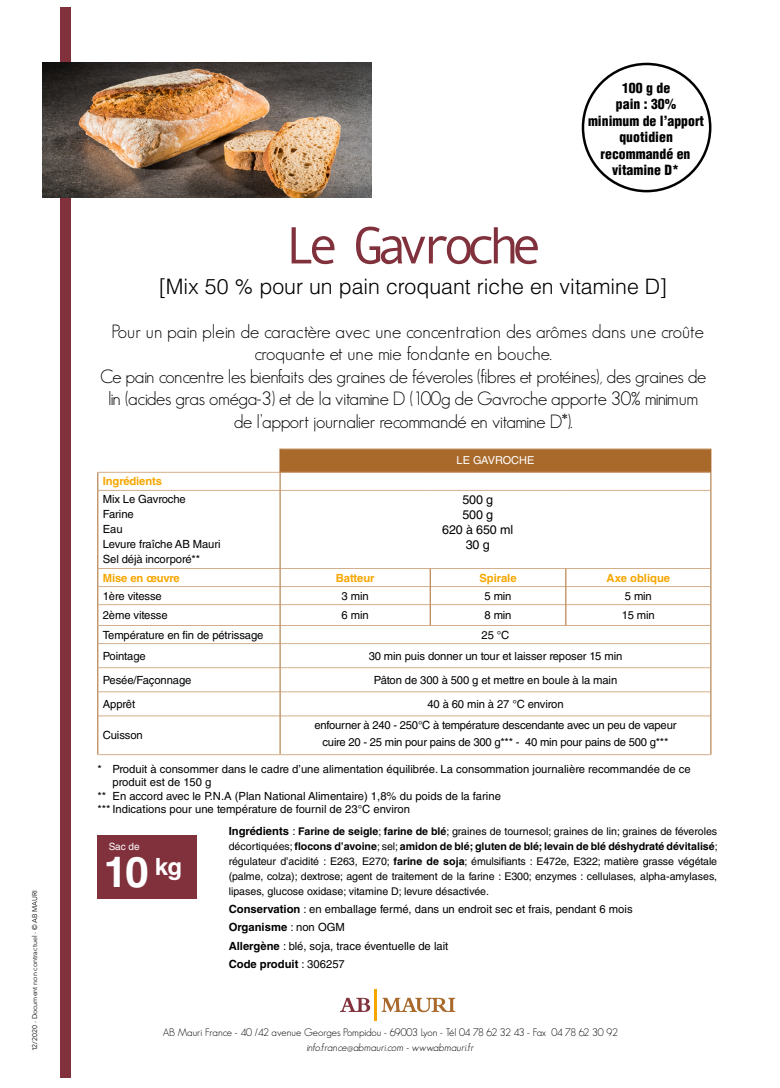
<style>
.page{position:relative;width:780px;height:1088px;background:#fff}
.page>*{position:absolute;margin:0;border:0;box-sizing:border-box;transform-origin:0 0}
.t1{font:52.5px "Andale Mono";letter-spacing:-.17em;color:#80313c}
.t2{font:700 42.5px "Helvetica LT Std";color:#fff}
.t3{font:300 21.25px "Helvetica LT Std";color:#000}
.t4{font:300 18.75px/22.5px "Geosans";letter-spacing:-.02em;color:#000;text-align:center}
.t5{font:900 condensed 13.75px/16.5px "Helvetica LT Std";color:#000;text-align:center}
.t6{font:12.5px/15px "Helvetica LT Std";letter-spacing:-.01em;color:#000;text-align:center}
.t7{font:11.25px/15px "Helvetica LT Std";letter-spacing:-.01em;color:#000}
.t8{font:700 11.25px "Helvetica LT Std";letter-spacing:-.01em;color:#f7a600}
.t9{font:10.88px "Helvetica LT Std";color:#fff}
.t10{font:10.62px/15px "Helvetica LT Std";color:#000;text-align:justify}
.t11{font:300 10.62px "Geosans";color:#000}
.t12{font:italic 300 10.62px "Geosans";color:#000}
.t13{font:10px "Helvetica LT Std";color:#fff}
.t14{font:6.88px "Avenir Next";color:#000}
.s1{font-weight:700;font-size:11.25px}
.s2{font-size:11.25px}
.s3{font-weight:700}
</style>
<div class="page">
<svg style="left:340px;top:998px;width:30px;height:14px"></svg>
<svg style="left:381px;top:998px;width:74px;height:14px"></svg>
<hr style="left:374px;top:989px;width:3px;height:32px;background:#f7a600">
<div style="left:60px;top:7px;width:11px;height:1070px;background:#80313c"></div>
<div style="left:280px;top:449px;width:430px;height:23px;background:#a8692b"></div>
<hr style="left:98px;top:586px;width:182px;height:1px;background:#d5af8b">
<hr style="left:280px;top:586px;width:150px;height:1px;background:#d5af8b">
<hr style="left:430px;top:586px;width:135px;height:1px;background:#d5af8b">
<hr style="left:566px;top:586px;width:144px;height:1px;background:#d5af8b">
<hr style="left:98px;top:604px;width:182px;height:1px;background:#d5af8b">
<hr style="left:280px;top:604px;width:150px;height:1px;background:#d5af8b">
<hr style="left:430px;top:604px;width:135px;height:1px;background:#d5af8b">
<hr style="left:566px;top:604px;width:144px;height:1px;background:#d5af8b">
<hr style="left:97px;top:472px;width:183px;height:1px;background:#d5af8b">
<hr style="left:280px;top:472px;width:150px;height:1px;background:#d5af8b">
<hr style="left:430px;top:472px;width:136px;height:1px;background:#d5af8b">
<hr style="left:566px;top:472px;width:145px;height:1px;background:#d5af8b">
<hr style="left:98px;top:490px;width:182px;height:1px;background:#d5af8b">
<hr style="left:280px;top:490px;width:150px;height:1px;background:#d5af8b">
<hr style="left:430px;top:490px;width:136px;height:1px;background:#d5af8b">
<hr style="left:566px;top:490px;width:144px;height:1px;background:#d5af8b">
<hr style="left:98px;top:625px;width:182px;height:1px;background:#d5af8b">
<hr style="left:280px;top:625px;width:150px;height:1px;background:#d5af8b">
<hr style="left:430px;top:625px;width:136px;height:1px;background:#d5af8b">
<hr style="left:566px;top:625px;width:144px;height:1px;background:#d5af8b">
<hr style="left:98px;top:643px;width:182px;height:1px;background:#d5af8b">
<hr style="left:280px;top:643px;width:150px;height:1px;background:#d5af8b">
<hr style="left:430px;top:643px;width:136px;height:1px;background:#d5af8b">
<hr style="left:566px;top:643px;width:144px;height:1px;background:#d5af8b">
<hr style="left:98px;top:667px;width:182px;height:1px;background:#d5af8b">
<hr style="left:280px;top:667px;width:150px;height:1px;background:#d5af8b">
<hr style="left:430px;top:667px;width:136px;height:1px;background:#d5af8b">
<hr style="left:566px;top:667px;width:144px;height:1px;background:#d5af8b">
<hr style="left:98px;top:691px;width:182px;height:1px;background:#d5af8b">
<hr style="left:280px;top:691px;width:150px;height:1px;background:#d5af8b">
<hr style="left:430px;top:691px;width:136px;height:1px;background:#d5af8b">
<hr style="left:566px;top:691px;width:144px;height:1px;background:#d5af8b">
<hr style="left:98px;top:716px;width:182px;height:1px;background:#d5af8b">
<hr style="left:280px;top:716px;width:150px;height:1px;background:#d5af8b">
<hr style="left:430px;top:716px;width:136px;height:1px;background:#d5af8b">
<hr style="left:566px;top:716px;width:144px;height:1px;background:#d5af8b">
<hr style="left:279px;top:449px;width:151px;height:1px;background:#d5af8b">
<hr style="left:430px;top:449px;width:136px;height:1px;background:#d5af8b">
<hr style="left:566px;top:449px;width:145px;height:1px;background:#d5af8b">
<hr style="left:98px;top:568px;width:182px;height:1px;background:#d5af8b">
<hr style="left:280px;top:568px;width:150px;height:1px;background:#d5af8b">
<hr style="left:430px;top:568px;width:136px;height:1px;background:#d5af8b">
<hr style="left:566px;top:568px;width:144px;height:1px;background:#d5af8b">
<hr style="left:279px;top:449px;width:2px;height:23px;background:#a8692b">
<svg style="left:280px;top:472px;width:1px;height:18px"></svg>
<hr style="left:280px;top:490px;width:1px;height:78px;background:#a8692b">
<svg style="left:280px;top:568px;width:1px;height:148px"></svg>
<hr style="left:280px;top:716px;width:1px;height:38px;background:#a8692b">
<svg style="left:97px;top:472px;width:1px;height:18px"></svg>
<hr style="left:97px;top:490px;width:1px;height:78px;background:#a8692b">
<svg style="left:97px;top:568px;width:1px;height:148px"></svg>
<hr style="left:97px;top:716px;width:1px;height:38px;background:#a8692b">
<svg style="left:710px;top:449px;width:1px;height:41px"></svg>
<hr style="left:710px;top:490px;width:1px;height:78px;background:#a8692b">
<svg style="left:430px;top:569px;width:1px;height:56px"></svg>
<svg style="left:565px;top:569px;width:1px;height:56px"></svg>
<svg style="left:710px;top:568px;width:1px;height:148px"></svg>
<hr style="left:710px;top:716px;width:1px;height:38px;background:#a8692b">
<hr style="left:97px;top:754px;width:183px;height:1px;background:#d5af8b">
<hr style="left:280px;top:754px;width:150px;height:1px;background:#d5af8b">
<hr style="left:430px;top:754px;width:136px;height:1px;background:#d5af8b">
<hr style="left:566px;top:754px;width:145px;height:1px;background:#d5af8b">
<div style="left:97px;top:834px;width:100px;height:64px;background:#80313c"></div>
<img style="left:43px;top:63px;width:328px;height:135px">
<p class="t14" style="left:29px;top:1051px;width:163px;rotate:-90deg">12/2020 - Document non contractuel - © AB MAURI</p>
<h1 class="t1" style="left:285px;top:211px;width:259px">Le Gavroche</h1>
<p class="t5" style="left:588px;top:79px;width:118px">100 g de<br>pain : 30%<br>minimum de l’apport quotidien recommandé en vitamine D*</p>
<h3 class="t3" style="left:159px;top:273px;width:510px">[Mix 50 % pour un pain croquant riche en vitamine D]</h3>
<p class="t4" style="left:100px;top:320px;width:607px">Pour un pain plein de caractère avec une concentration des arômes dans une croûte croquante et une mie fondante en bouche.<br>Ce pain concentre les bienfaits des graines de féveroles (fibres et protéines), des graines de lin (acides gras oméga-3) et de la vitamine D (100g de Gavroche apporte 30% minimum de l’apport journalier recommandé en vitamine D*).</p>
<p class="t9" style="left:456px;top:453px;width:79px">LE GAVROCHE</p>
<p class="t8" style="left:103px;top:474px;width:61px">Ingrédients</p>
<p class="t7" style="left:103px;top:492px;width:119px">Mix Le Gavroche<br>Farine<br>Eau<br>Levure fraîche AB Mauri<br>Sel déjà incorporé**</p>
<p class="t6" style="left:442px;top:492px;width:72px">500 g<br>500 g<br>620 à 650 ml<br>30 g</p>
<p class="t8" style="left:103px;top:571px;width:78px">Mise en œuvre</p>
<p class="t8" style="left:336px;top:571px;width:40px">Batteur</p>
<p class="t8" style="left:479px;top:571px;width:39px">Spirale</p>
<p class="t8" style="left:606px;top:571px;width:65px">Axe oblique</p>
<p class="t7" style="left:103px;top:588px;width:60px">1ère vitesse</p>
<p class="t7" style="left:341px;top:588px;width:29px">3 min</p>
<p class="t7" style="left:484px;top:588px;width:29px">5 min</p>
<p class="t7" style="left:624px;top:588px;width:29px">5 min</p>
<p class="t7" style="left:103px;top:608px;width:66px">2ème vitesse</p>
<p class="t7" style="left:341px;top:608px;width:29px">6 min</p>
<p class="t7" style="left:484px;top:608px;width:29px">8 min</p>
<p class="t7" style="left:622px;top:608px;width:34px">15 min</p>
<p class="t7" style="left:103px;top:627px;width:162px">Température en fin de pétrissage</p>
<p class="t7" style="left:481px;top:627px;width:29px">25 °C</p>
<p class="t7" style="left:103px;top:648px;width:44px">Pointage</p>
<p class="t7" style="left:368px;top:648px;width:255px">30 min puis donner un tour et laisser reposer 15 min</p>
<p class="t7" style="left:103px;top:672px;width:90px">Pesée/Façonnage</p>
<p class="t7" style="left:373px;top:672px;width:245px">Pâton de 300 à 500 g et mettre en boule à la main</p>
<p class="t7" style="left:103px;top:696px;width:34px">Apprêt</p>
<p class="t7" style="left:427px;top:696px;width:138px">40 à 60 min à 27 °C environ</p>
<p class="t7" style="left:103px;top:728px;width:41px">Cuisson</p>
<p class="t7" style="left:314px;top:716px;width:363px;line-height:17.5px;text-align:center">enfourner à 240 - 250°C à température descendante avec un peu de vapeur cuire 20 - 25 min pour pains de 300 g*** - 40 min pour pains de 500 g***</p>
<p class="t7" style="left:97px;top:761px;width:594px">* Produit à consommer dans le cadre d’une alimentation équilibrée. La consommation journalière recommandée de ce</p>
<p class="t7" style="left:112px;top:775px;width:100px">produit est de 150 g</p>
<p class="t7" style="left:97px;top:788px;width:405px">** En accord avec le P.N.A (Plan National Alimentaire) 1,8% du poids de la farine</p>
<p class="t7" style="left:97px;top:802px;width:314px">*** Indications pour une température de fournil de 23°C environ</p>
<p class="t13" style="left:109px;top:841px;width:32px">Sac de</p>
<h2 class="t2" style="left:104px;top:846px;width:80px">10 <sup>kg</sup></h2>
<p class="t10" style="left:229px;top:823px;width:490px"><span class="s1">Ingrédients</span> <span class="s2">:</span> <span class="s3">Farine de seigle</span>; <span class="s3">farine de blé</span>; graines de tournesol; graines de lin; graines de féveroles décortiquées; <span class="s3">flocons d’avoine</span>; sel; <span class="s3">amidon de blé; gluten de blé; levain de blé déshydraté dévitalisé</span>; régulateur d’acidité : E263, E270; <span class="s3">farine de soja</span>; émulsifiants : E472e, E322; matière grasse végétale (palme, colza); dextrose; agent de traitement de la farine : E300; enzymes : cellulases, alpha-amylases, lipases, glucose oxidase; vitamine D; levure désactivée.</p>
<p class="t7" style="left:229px;top:900px;width:405px;line-height:18.4px"><span class="s3">Conservation</span> : en emballage fermé, dans un endroit sec et frais, pendant 6 mois <span class="s3">Organisme</span> : non OGM<br><span class="s3">Allergène</span> : blé, soja, trace éventuelle de lait<br><span class="s3">Code produit</span> : 306257</p>
<p class="t11" style="left:163px;top:1026px;width:456px">AB Mauri France - 40 /42 avenue Georges Pompidou - 69003 Lyon - Tél 04 78 62 32 43 - Fax 04 78 62 30 92</p>
<p class="t12" style="left:306px;top:1041px;width:169px">info.france@abmauri.com - www.abmauri.fr</p>
</div>
